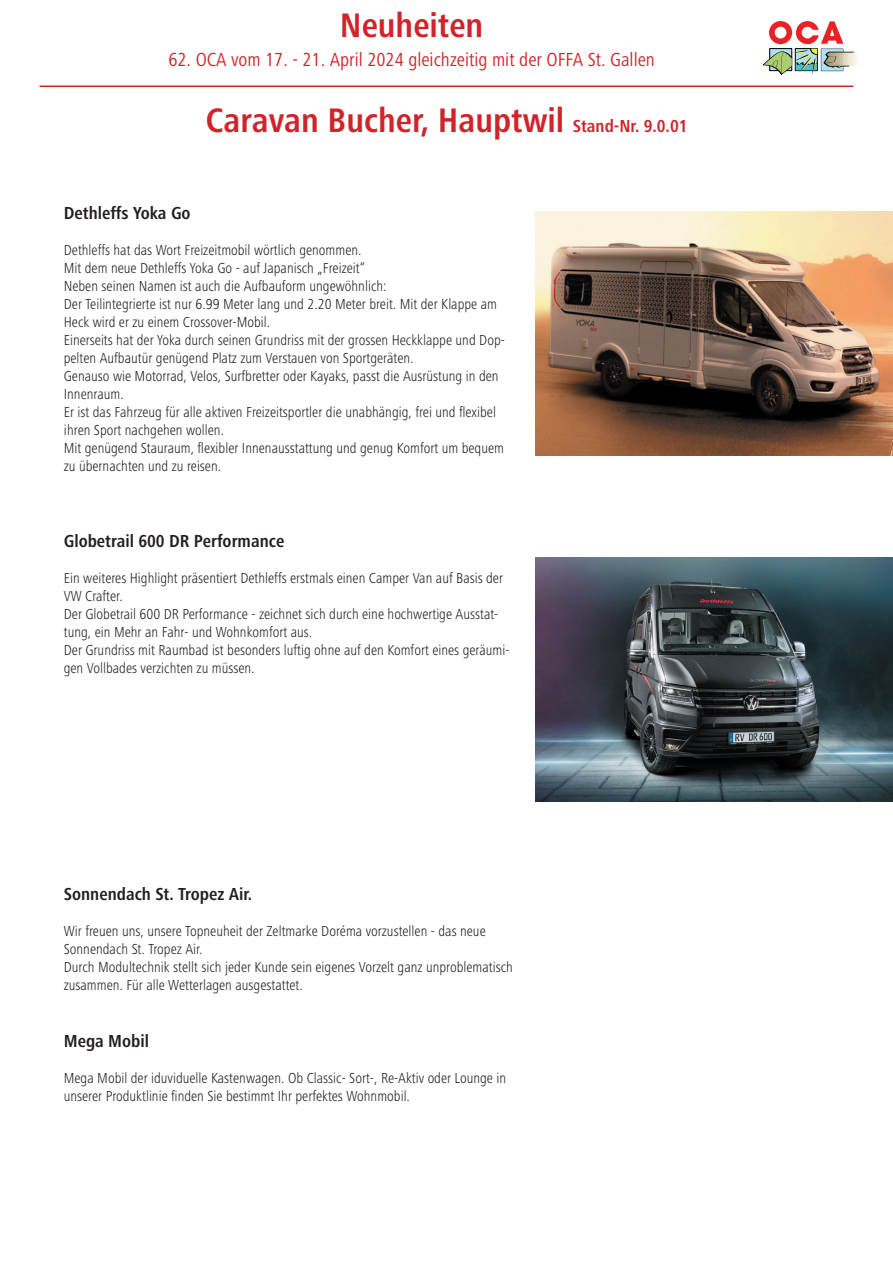
<style>
.page{position:relative;width:893px;height:1263px;background:#fff}
.page>*{position:absolute;margin:0;border:0;box-sizing:border-box;transform-origin:0 0}
.t1{font:700 condensed 35.25px "Frutiger Next Pro";color:#d1232a}
.t2{font:condensed 19.5px "Frutiger Next Pro";color:#d1232a}
.t3{font:700 condensed 18px "Frutiger Next Pro";color:#231f20}
.t4{font:300 condensed 15px/18px "Frutiger Next Pro";color:#231f20}
.s1{font-size:18px}
</style>
<div class="page">
<img style="left:855px;top:52px;width:2px;height:14px">
<svg style="left:762px;top:21px;width:93px;height:54px"></svg>
<hr style="left:40px;top:86px;width:813px;height:1px;background:#d1232a">
<img style="left:536px;top:558px;width:357px;height:243px">
<img style="left:536px;top:212px;width:357px;height:243px">
<h1 class="t1" style="left:340px;top:6px;width:145px">Neuheiten</h1>
<h2 class="t2" style="left:168px;top:48px;width:488px">62. OCA vom 17. - 21. April 2024 gleichzeitig mit der OFFA St. Gallen</h2>
<h1 class="t1" style="left:205px;top:100px;width:484px">Caravan Bucher, Hauptwil <span class="s1">Stand-Nr. 9.0.01</span></h1>
<p class="t3" style="left:64px;top:203px;width:128px">Dethleffs Yoka Go</p>
<p class="t4" style="left:64px;top:241px;width:443px">Dethleffs hat das Wort Freizeitmobil wörtlich genommen.<br>Mit dem neue Dethleffs Yoka Go - auf Japanisch „Freizeit“<br>Neben seinen Namen ist auch die Aufbauform ungewöhnlich:<br>Der Teilintegrierte ist nur 6.99 Meter lang und 2.20 Meter breit. Mit der Klappe am Heck wird er zu einem Crossover-Mobil.<br>Einerseits hat der Yoka durch seinen Grundriss mit der grossen Heckklappe und Dop&shy;pelten Aufbautür genügend Platz zum Verstauen von Sportgeräten.<br>Genauso wie Motorrad, Velos, Surfbretter oder Kayaks, passt die Ausrüstung in den Innenraum.<br>Er ist das Fahrzeug für alle aktiven Freizeitsportler die unabhängig, frei und flexibel ihren Sport nachgehen wollen.<br>Mit genügend Stauraum, flexibler Innenausstattung und genug Komfort um bequem zu übernachten und zu reisen.</p>
<p class="t3" style="left:64px;top:531px;width:222px">Globetrail 600 DR Performance</p>
<p class="t4" style="left:64px;top:569px;width:447px">Ein weiteres Highlight präsentiert Dethleffs erstmals einen Camper Van auf Basis der VW Crafter.<br>Der Globetrail 600 DR Performance - zeichnet sich durch eine hochwertige Ausstat&shy;tung, ein Mehr an Fahr- und Wohnkomfort aus.<br>Der Grundriss mit Raumbad ist besonders luftig ohne auf den Komfort eines geräumi&shy;gen Vollbades verzichten zu müssen.</p>
<p class="t3" style="left:64px;top:883px;width:190px">Sonnendach St. Tropez Air.</p>
<p class="t4" style="left:64px;top:922px;width:451px">Wir freuen uns, unsere Topneuheit der Zeltmarke Doréma vorzustellen - das neue Sonnendach St. Tropez Air.<br>Durch Modultechnik stellt sich jeder Kunde sein eigenes Vorzelt ganz unproblematisch zusammen. Für alle Wetterlagen ausgestattet.</p>
<p class="t3" style="left:64px;top:1031px;width:87px">Mega Mobil</p>
<p class="t4" style="left:64px;top:1069px;width:444px">Mega Mobil der iduviduelle Kastenwagen. Ob Classic- Sort-, Re-Aktiv oder Lounge in unserer Produktlinie finden Sie bestimmt Ihr perfektes Wohnmobil.</p>
</div>
